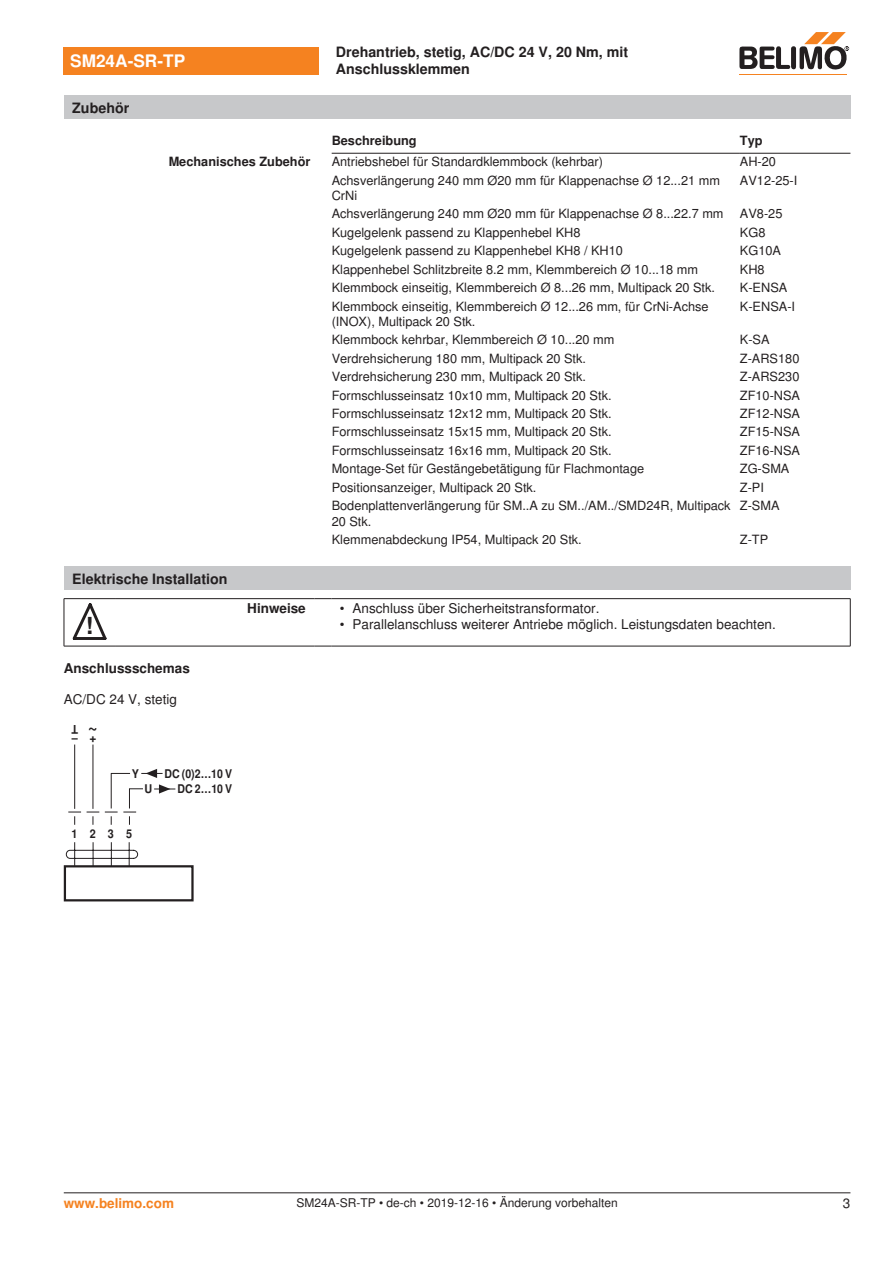
<style>
.page{position:relative;width:893px;height:1263px;background:#fff}
.page>*{position:absolute;margin:0;border:0;box-sizing:border-box;transform-origin:0 0}
.t1{font:700 23.55px "Nimbus Sans BEL";color:#231f20}
.t2{font:700 18px "Nimbus Sans BEL";color:#231f20;scale:.9 1}
.t3{font:700 17.25px "Nimbus Sans BEL";color:#fff}
.t4{font:700 14.25px/17.1px "Nimbus Sans BEL";color:#231f20}
.Bulletpoints{font:13.5px "Nimbus Sans BEL";color:#231f20}
.Tabellenkopf_rechtsb{font:700 13.5px "Nimbus Sans BEL";color:#231f20}
.Anschluss_Schema_Bas{font:13.5px "Nimbus Sans BEL";color:#231f20}
.t5{font:700 13.5px "Nimbus Sans BEL";color:#f58220}
.Rechtsbündig_Footer{font:13.5px "Nimbus Sans BEL";color:#231f20}
.Tabellentext_1mm{font:12.75px/15.3px "Nimbus Sans BEL";color:#231f20}
.Tabellenkopf_rechtsb-2{font:700 12.75px "Nimbus Sans BEL";color:#231f20}
.Tabellenkopf{font:700 12.75px "Nimbus Sans BEL";color:#231f20}
.Footer_EU_center{font:12px "Nimbus Sans BEL";color:#231f20}
.t6{font:700 12px/15.5px "Nimbus Sans BEL";color:#231f20;text-align:right;scale:.88 1}
.t7{font:700 12px "Nimbus Sans BEL";color:#231f20;scale:.9 1}
</style>
<div class="page">
<hr style="left:332px;top:153px;width:408px;height:1px;background:#231f20">
<hr style="left:740px;top:153px;width:110px;height:1px;background:#231f20">
<div style="left:64px;top:567px;width:786px;height:23px;background:#c7c8ca"></div>
<hr style="left:64px;top:599px;width:1px;height:47px;background:#231f20">
<hr style="left:850px;top:599px;width:1px;height:47px;background:#231f20">
<hr style="left:64px;top:598px;width:51px;height:1px;background:#231f20">
<hr style="left:115px;top:598px;width:199px;height:1px;background:#231f20">
<svg style="left:314px;top:598px;width:17px;height:1px"></svg>
<hr style="left:331px;top:598px;width:519px;height:1px;background:#231f20">
<hr style="left:64px;top:646px;width:51px;height:1px;background:#231f20">
<hr style="left:115px;top:646px;width:199px;height:1px;background:#231f20">
<svg style="left:314px;top:646px;width:17px;height:1px"></svg>
<hr style="left:331px;top:646px;width:519px;height:1px;background:#231f20">
<svg style="left:73px;top:603px;width:34px;height:37px"></svg>
<div style="left:64px;top:865px;width:130px;height:36px;border:2px solid #231f20"></div>
<svg style="left:66px;top:744px;width:109px;height:123px"></svg>
<div style="left:64px;top:47px;width:255px;height:27px;background:#f58220"></div>
<hr style="left:739px;top:74px;width:107px;height:1px;background:#f58220">
<svg style="left:739px;top:32px;width:110px;height:38px"></svg>
<div style="left:64px;top:96px;width:786px;height:23px;background:#c7c8ca"></div>
<hr style="left:64px;top:1192px;width:786px;height:1px;background:#231f20">
<p class="t3" style="left:70px;top:51px;width:117px">SM24A-SR-TP</p>
<p class="t4" style="left:336px;top:44px;width:294px">Drehantrieb, stetig, AC/DC 24 V, 20 Nm, mit<br>Anschlussklemmen</p>
<p class="t4" style="left:72px;top:100px;width:58px">Zubehör</p>
<p class="Tabellenkopf" style="left:332px;top:133px;width:87px">Beschreibung</p>
<p class="Tabellenkopf" style="left:740px;top:133px;width:24px">Typ</p>
<p class="Tabellenkopf_rechtsb-2" style="left:169px;top:154px;width:143px">Mechanisches Zubehör</p>
<p class="Tabellentext_1mm" style="left:332px;top:154px;width:273px">Antriebshebel für Standardklemmbock (kehrbar)</p>
<p class="Tabellentext_1mm" style="left:740px;top:154px;width:38px">AH-20</p>
<p class="Tabellentext_1mm" style="left:332px;top:173px;width:390px">Achsverlängerung 240 mm Ø20 mm für Klappenachse Ø 12...21 mm<br>CrNi</p>
<p class="Tabellentext_1mm" style="left:740px;top:173px;width:59px">AV12-25-I</p>
<p class="Tabellentext_1mm" style="left:332px;top:206px;width:393px">Achsverlängerung 240 mm Ø20 mm für Klappenachse Ø 8...22.7 mm</p>
<p class="Tabellentext_1mm" style="left:740px;top:206px;width:44px">AV8-25</p>
<p class="Tabellentext_1mm" style="left:332px;top:225px;width:250px">Kugelgelenk passend zu Klappenhebel KH8</p>
<p class="Tabellentext_1mm" style="left:740px;top:225px;width:27px">KG8</p>
<p class="Tabellentext_1mm" style="left:332px;top:243px;width:293px">Kugelgelenk passend zu Klappenhebel KH8 / KH10</p>
<p class="Tabellentext_1mm" style="left:740px;top:243px;width:43px">KG10A</p>
<p class="Tabellentext_1mm" style="left:332px;top:262px;width:368px">Klappenhebel Schlitzbreite 8.2 mm, Klemmbereich Ø 10...18 mm</p>
<p class="Tabellentext_1mm" style="left:740px;top:262px;width:26px">KH8</p>
<p class="Tabellentext_1mm" style="left:332px;top:280px;width:385px">Klemmbock einseitig, Klemmbereich Ø 8...26 mm, Multipack 20 Stk.</p>
<p class="Tabellentext_1mm" style="left:740px;top:280px;width:49px">K-ENSA</p>
<p class="Tabellentext_1mm" style="left:332px;top:299px;width:378px">Klemmbock einseitig, Klemmbereich Ø 12...26 mm, für CrNi-Achse (INOX), Multipack 20 Stk.</p>
<p class="Tabellentext_1mm" style="left:740px;top:299px;width:57px">K-ENSA-I</p>
<p class="Tabellentext_1mm" style="left:332px;top:332px;width:284px">Klemmbock kehrbar, Klemmbereich Ø 10...20 mm</p>
<p class="Tabellentext_1mm" style="left:740px;top:332px;width:31px">K-SA</p>
<p class="Tabellentext_1mm" style="left:332px;top:351px;width:256px">Verdrehsicherung 180 mm, Multipack 20 Stk.</p>
<p class="Tabellentext_1mm" style="left:740px;top:351px;width:61px">Z-ARS180</p>
<p class="Tabellentext_1mm" style="left:332px;top:369px;width:256px">Verdrehsicherung 230 mm, Multipack 20 Stk.</p>
<p class="Tabellentext_1mm" style="left:740px;top:369px;width:61px">Z-ARS230</p>
<p class="Tabellentext_1mm" style="left:332px;top:388px;width:281px">Formschlusseinsatz 10x10 mm, Multipack 20 Stk.</p>
<p class="Tabellentext_1mm" style="left:740px;top:388px;width:62px">ZF10-NSA</p>
<p class="Tabellentext_1mm" style="left:332px;top:406px;width:281px">Formschlusseinsatz 12x12 mm, Multipack 20 Stk.</p>
<p class="Tabellentext_1mm" style="left:740px;top:406px;width:62px">ZF12-NSA</p>
<p class="Tabellentext_1mm" style="left:332px;top:425px;width:281px">Formschlusseinsatz 15x15 mm, Multipack 20 Stk.</p>
<p class="Tabellentext_1mm" style="left:740px;top:425px;width:62px">ZF15-NSA</p>
<p class="Tabellentext_1mm" style="left:332px;top:443px;width:281px">Formschlusseinsatz 16x16 mm, Multipack 20 Stk.</p>
<p class="Tabellentext_1mm" style="left:740px;top:443px;width:62px">ZF16-NSA</p>
<p class="Tabellentext_1mm" style="left:332px;top:462px;width:314px">Montage-Set für Gestängebetätigung für Flachmontage</p>
<p class="Tabellentext_1mm" style="left:740px;top:462px;width:51px">ZG-SMA</p>
<p class="Tabellentext_1mm" style="left:332px;top:480px;width:206px">Positionsanzeiger, Multipack 20 Stk.</p>
<p class="Tabellentext_1mm" style="left:740px;top:480px;width:26px">Z-PI</p>
<p class="Tabellentext_1mm" style="left:332px;top:499px;width:400px">Bodenplattenverlängerung für SM..A zu SM../AM../SMD24R, Multipack<br>20 Stk.</p>
<p class="Tabellentext_1mm" style="left:740px;top:499px;width:41px">Z-SMA</p>
<p class="Tabellentext_1mm" style="left:332px;top:532px;width:252px">Klemmenabdeckung IP54, Multipack 20 Stk.</p>
<p class="Tabellentext_1mm" style="left:740px;top:532px;width:30px">Z-TP</p>
<p class="t4" style="left:72px;top:570px;width:157px">Elektrische Installation</p>
<p class="t1" style="left:86px;top:612px;width:9px">!</p>
<p class="Tabellenkopf_rechtsb" style="left:247px;top:600px;width:60px">Hinweise</p>
<p class="Bulletpoints" style="left:340px;top:600px;width:261px">• Anschluss über Sicherheitstransformator.</p>
<p class="Bulletpoints" style="left:340px;top:616px;width:437px">• Parallelanschluss weiterer Antriebe möglich. Leistungsdaten beachten.</p>
<p class="Tabellenkopf_rechtsb" style="left:64px;top:660px;width:128px">Anschlussschemas</p>
<p class="Anschluss_Schema_Bas" style="left:64px;top:691px;width:115px">AC/DC 24 V, stetig</p>
<p class="t7" style="left:78px;top:737px;width:9px;rotate:-180deg">T</p>
<p class="t2" style="left:98px;top:743px;width:12px;rotate:-180deg">~</p>
<p class="t7" style="left:72px;top:730px;width:29px">– +</p>
<p class="t7" style="left:132px;top:766px;width:10px">Y</p>
<p class="t7" style="left:145px;top:781px;width:10px">U</p>
<p class="t6" style="left:164px;top:767px;width:79px">DC (0)2…10 V<br>DC 2…10 V</p>
<p class="t7" style="left:71px;top:825px;width:69px">1235</p>
<p class="t5" style="left:64px;top:1195px;width:112px">www.belimo.com</p>
<p class="Footer_EU_center" style="left:296px;top:1196px;width:323px">SM24A-SR-TP • de-ch • 2019-12-16 • Änderung vorbehalten</p>
<p class="Rechtsbündig_Footer" style="left:843px;top:1195px;width:9px">3</p>
</div>
